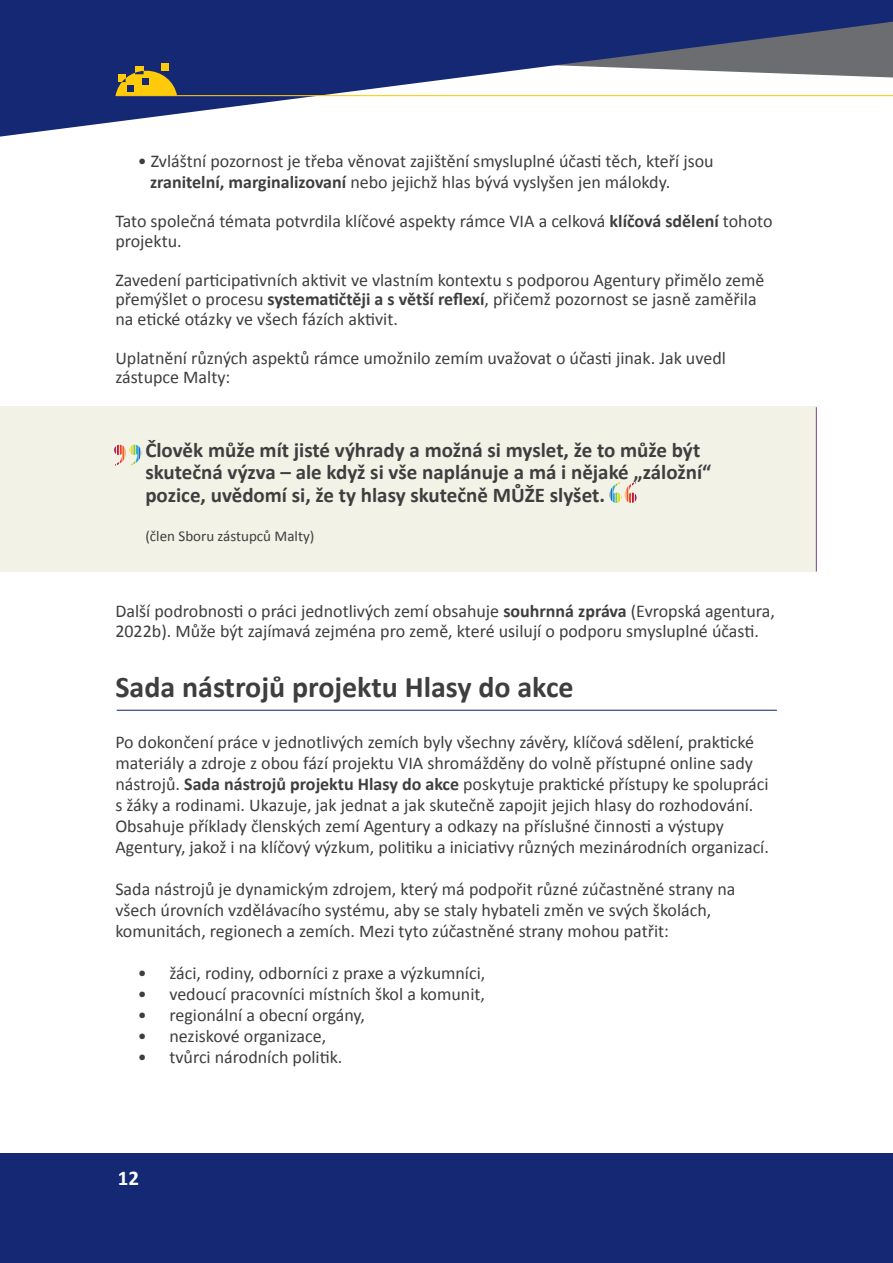
<style>
.page{position:relative;width:893px;height:1263px;background:#fff}
.page>*{position:absolute;margin:0;border:0;box-sizing:border-box;transform-origin:0 0}
.t1{font:700 30px "Calibri";color:#3e3e3f}
.t2{font:700 21px/22.5px "Calibri";color:#3e3e3f}
.t3{font:700 21px "Calibri";color:#fff}
.t4{font:18px/21px "Calibri";color:#3e3e3f}
.t5{font:15px "Calibri";color:#3e3e3f}
.s1{font-weight:700}
</style>
<div class="page">
<div style="left:0;top:406px;width:816px;height:165px;background:#f3f2e6"></div>
<hr style="left:816px;top:407px;width:1px;height:164px;background:#7e3e98">
<hr style="left:117px;top:710px;width:660px;height:1px;background:#152874">
<svg style="left:0;top:0;width:893px;height:137px;fill:#152874"></svg>
<hr style="left:116px;top:95px;width:777px;height:1px;background:#feca0a">
<div style="left:161px;top:63px;width:8px;height:7px;background:#feca0a"></div>
<div style="left:135px;top:66px;width:9px;height:8px;background:#feca0a"></div>
<svg style="left:116px;top:71px;width:61px;height:25px;background:#bd9c27"></svg>
<svg style="left:114px;top:445px;width:28px;height:21px"></svg>
<svg style="left:610px;top:482px;width:27px;height:21px"></svg>
<div style="left:0;top:1154px;width:893px;height:109px;background:#152874"></div>
<p class="t4" style="left:150px;top:150px;width:565px;text-indent:-12px">• Zvláštní pozornost je třeba věnovat zajištění smysluplné účasti těch, kteří jsou <span class="s1">zranitelní, marginalizovaní</span> nebo jejichž hlas bývá vyslyšen jen málokdy.</p>
<p class="t4" style="left:115px;top:211px;width:659px;line-height:19.5px">Tato společná témata potvrdila klíčové aspekty rámce VIA a celková <span class="s1">klíčová sdělení</span> tohoto projektu.</p>
<p class="t4" style="left:115px;top:269px;width:651px;line-height:19.5px">Zavedení participativních aktivit ve vlastním kontextu s podporou Agentury přimělo země přemýšlet o procesu <span class="s1">systematičtěji a s větší reflexí</span>, přičemž pozornost se jasně zaměřila na etické otázky ve všech fázích aktivit.</p>
<p class="t4" style="left:115px;top:347px;width:612px;line-height:19.5px">Uplatnění různých aspektů rámce umožnilo zemím uvažovat o účasti jinak. Jak uvedl zástupce Malty:</p>
<p class="t2" style="left:145px;top:437px;width:567px">Člověk může mít jisté výhrady a možná si myslet, že to může být skutečná výzva – ale když si vše naplánuje a má i nějaké „záložní“ pozice, uvědomí si, že ty hlasy skutečně MŮŽE slyšet.</p>
<p class="t5" style="left:145px;top:526px;width:171px">(člen Sboru zástupců Malty)</p>
<p class="t4" style="left:115px;top:601px;width:661px;line-height:19.5px">Další podrobnosti o práci jednotlivých zemí obsahuje <span class="s1">souhrnná zpráva</span> (Evropská agentura,<br>2022b). Může být zajímavá zejména pro země, které usilují o podporu smysluplné účasti.</p>
<h1 class="t1" style="left:115px;top:668px;width:460px">Sada nástrojů projektu Hlasy do akce</h1>
<p class="t4" style="left:115px;top:730px;width:655px">Po dokončení práce v jednotlivých zemích byly všechny závěry, klíčová sdělení, praktické materiály a zdroje z obou fází projektu VIA shromážděny do volně přístupné online sady nástrojů. <span class="s1">Sada nástrojů projektu Hlasy do akce</span> poskytuje praktické přístupy ke spolupráci s žáky a rodinami. Ukazuje, jak jednat a jak skutečně zapojit jejich hlasy do rozhodování.<br>Obsahuje příklady členských zemí Agentury a odkazy na příslušné činnosti a výstupy Agentury, jakož i na klíčový výzkum, politiku a iniciativy různých mezinárodních organizací.</p>
<p class="t4" style="left:115px;top:877px;width:622px">Sada nástrojů je dynamickým zdrojem, který má podpořit různé zúčastněné strany na všech úrovních vzdělávacího systému, aby se staly hybateli změn ve svých školách, komunitách, regionech a zemích. Mezi tyto zúčastněné strany mohou patřit:</p>
<p class="t4" style="left:138px;top:961px;width:349px">• žáci, rodiny, odborníci z praxe a výzkumníci,</p>
<p class="t4" style="left:138px;top:982px;width:349px">• vedoucí pracovníci místních škol a komunit,</p>
<p class="t4" style="left:138px;top:1003px;width:229px">• regionální a obecní orgány,</p>
<p class="t4" style="left:138px;top:1024px;width:190px">• neziskové organizace,</p>
<p class="t4" style="left:138px;top:1045px;width:206px">• tvůrci národních politik.</p>
<p class="t3" style="left:118px;top:1165px;width:23px">12</p>
</div>
